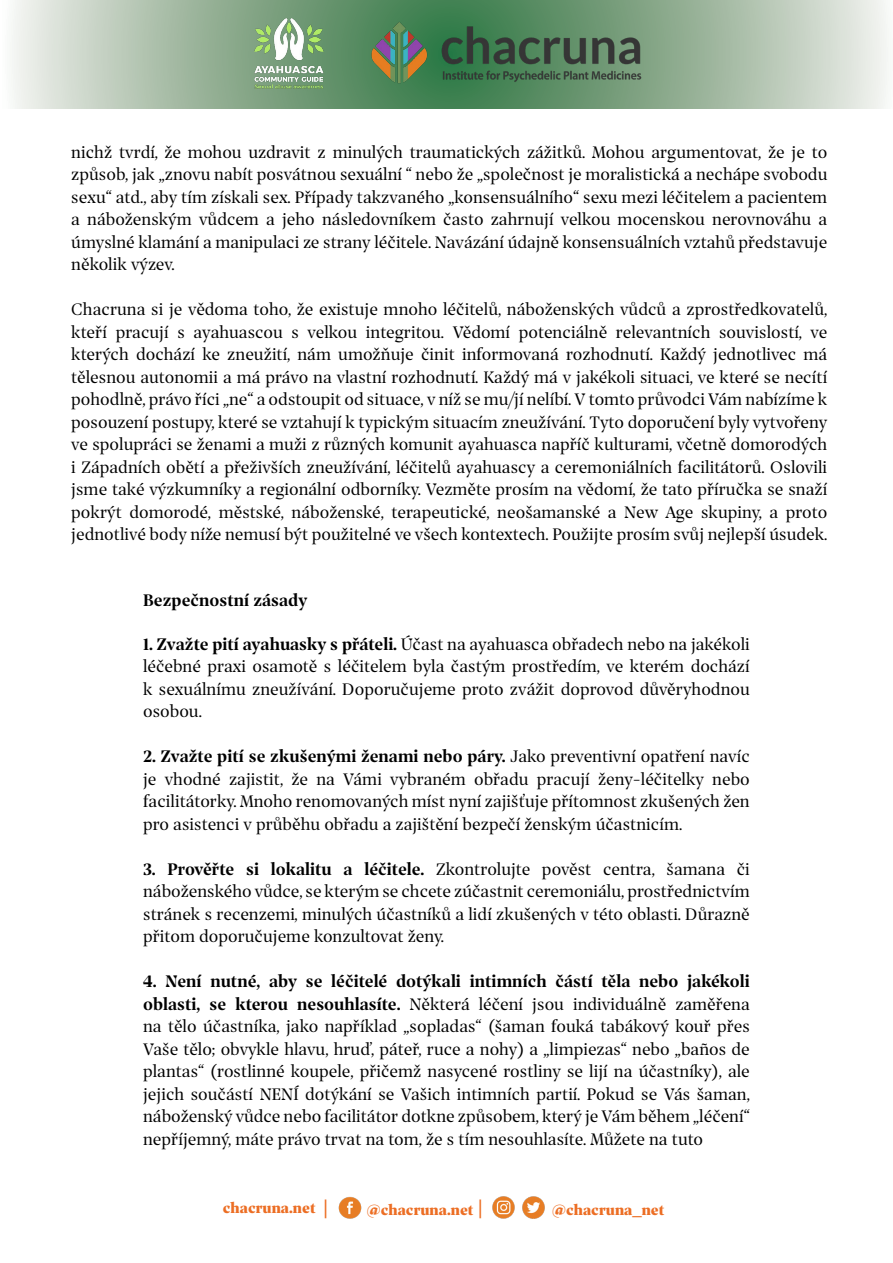
<style>
.page{position:relative;width:893px;height:1263px;background:#fff}
.page>*{position:absolute;margin:0;border:0;box-sizing:border-box;transform-origin:0 0}
.t1{font:18px/22.5px "Prospectus Std";color:#000;text-align:justify}
.t2{font:18px "Prospectus Std Bld";color:#000}
.t3{font:900 15.45px "Prospectus Std";color:#ec6e24}
.s1{font-family:"Prospectus Std Bld"}
.s2{font-family:"Prospectus Std"}
</style>
<div class="page">
<svg style="left:12px;top:0;width:876px;height:108px;background:#a6bda7"></svg>
<img style="left:360px;top:14px;width:289px;height:80px">
<img style="left:250px;top:14px;width:79px;height:80px">
<img style="left:338px;top:1196px;width:24px;height:23px">
<img style="left:492px;top:1196px;width:23px;height:23px">
<img style="left:522px;top:1196px;width:23px;height:23px">
<p class="t1" style="left:71px;top:140px;width:758px">nichž tvrdí, že mohou uzdravit z minulých traumatických zážitků. Mohou argumentovat, že je to způsob, jak „znovu nabít posvátnou sexuální “ nebo že „společnost je moralistická a nechápe svobodu sexu“ atd., aby tím získali sex. Případy takzvaného „konsensuálního“ sexu mezi léčitelem a pacientem a náboženským vůdcem a jeho následovníkem často zahrnují velkou mocenskou nerovnováhu a úmyslné klamání a manipulaci ze strany léčitele. Navázání údajně konsensuálních vztahů představuje několik výzev.</p>
<p class="t1" style="left:71px;top:297px;width:758px">Chacruna si je vědoma toho, že existuje mnoho léčitelů, náboženských vůdců a zprostředkovatelů, kteří pracují s ayahuascou s velkou integritou. Vědomí potenciálně relevantních souvislostí, ve kterých dochází ke zneužití, nám umožňuje činit informovaná rozhodnutí. Každý jednotlivec má tělesnou autonomii a má právo na vlastní rozhodnutí. Každý má v jakékoli situaci, ve které se necítí pohodlně, právo říci „ne“ a odstoupit od situace, v níž se mu/jí nelíbí. V tomto průvodci Vám nabízíme k posouzení postupy, které se vztahují k typickým situacím zneužívání. Tyto doporučení byly vytvořeny ve spolupráci se ženami a muži z různých komunit ayahuasca napříč kulturami, včetně domorodých i Západních obětí a přeživších zneužívání, léčitelů ayahuascy a ceremoniálních facilitátorů. Oslovili jsme také výzkumníky a regionální odborníky. Vezměte prosím na vědomí, že tato příručka se snaží pokrýt domorodé, městské, náboženské, terapeutické, neošamanské a New Age skupiny, a proto jednotlivé body níže nemusí být použitelné ve všech kontextech. Použijte prosím svůj nejlepší úsudek.</p>
<p class="t2" style="left:143px;top:586px;width:166px">Bezpečnostní zásady</p>
<p class="t1" style="left:143px;top:632px;width:608px"><span class="s1">1. Zvažte pití ayahuasky s přáteli.</span> Účast na ayahuasca obřadech nebo na jakékoli léčebné praxi osamotě s léčitelem byla častým prostředím, ve kterém dochází k sexuálnímu zneužívání. Doporučujeme proto zvážit doprovod důvěryhodnou osobou.</p>
<p class="t2" style="left:143px;top:743px;width:608px">2. Zvažte pití se zkušenými ženami nebo páry. <span class="s2">Jako preventivní opatření navíc</span></p>
<p class="t1" style="left:143px;top:767px;width:608px">je vhodné zajistit, že na Vámi vybraném obřadu pracují ženy-léčitelky nebo facilitátorky. Mnoho renomovaných míst nyní zajišťuje přítomnost zkušených žen pro asistenci v průběhu obřadu a zajištění bezpečí ženským účastnicím.</p>
<p class="t1" style="left:143px;top:857px;width:608px"><span class="s1">3. Prověřte si lokalitu a léčitele.</span> Zkontrolujte pověst centra, šamana či náboženského vůdce, se kterým se chcete zúčastnit ceremoniálu, prostřednictvím stránek s recenzemi, minulých účastníků a lidí zkušených v této oblasti. Důrazně přitom doporučujeme konzultovat ženy.</p>
<p class="t2" style="left:143px;top:968px;width:608px">4. Není nutné, aby se léčitelé dotýkali intimních částí těla nebo jakékoli</p>
<p class="t1" style="left:143px;top:992px;width:608px"><span class="s1">oblasti, se kterou nesouhlasíte.</span> Některá léčení jsou individuálně zaměřena na tělo účastníka, jako například „sopladas“ (šaman fouká tabákový kouř přes Vaše tělo; obvykle hlavu, hruď, páteř, ruce a nohy) a „limpiezas“ nebo „baños de plantas“ (rostlinné koupele, přičemž nasycené rostliny se lijí na účastníky), ale jejich součástí NENÍ dotýkání se Vašich intimních partií. Pokud se Vás šaman, náboženský vůdce nebo facilitátor dotkne způsobem, který je Vám během „léčení“ nepříjemný, máte právo trvat na tom, že s tím nesouhlasíte. Můžete na tuto</p>
<p class="t3" style="left:223px;top:1196px;width:106px">chacruna.net |</p>
<p class="t3" style="left:367px;top:1198px;width:117px">@chacruna.net |</p>
<p class="t3" style="left:552px;top:1198px;width:114px">@chacruna_net</p>
</div>
